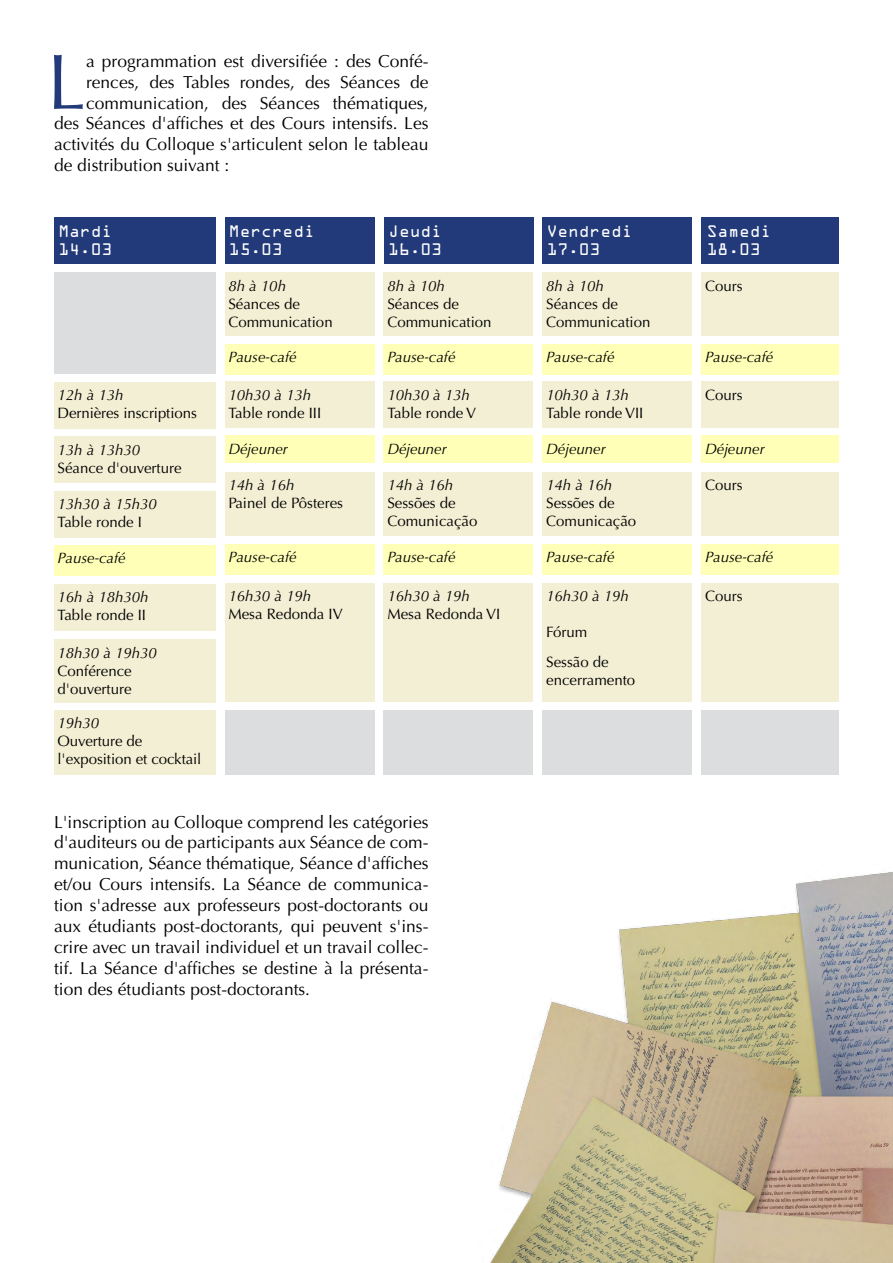
<style>
.page{position:relative;width:893px;height:1263px;background:#fff}
.page>*{position:absolute;margin:0;border:0;box-sizing:border-box;transform-origin:0 0}
.t1{font:78.3px "Optima LT Std";color:#233a7a}
.t2{font:17.4px/20.9px "Optima LT Std";color:#000;text-align:justify}
.t3{font:15px/18px "Optima LT Std";color:#000}
.t4{font:italic 15px "Optima LT Std";color:#000}
.t5{font:15px/18px "OCRA Std";letter-spacing:-.005em;color:#fff}
</style>
<div class="page">
<div style="left:54px;top:217px;width:161px;height:46px;background:#233a7a"></div>
<div style="left:225px;top:217px;width:149px;height:46px;background:#233a7a"></div>
<div style="left:54px;top:273px;width:161px;height:101px;background:#dcddde"></div>
<div style="left:384px;top:217px;width:149px;height:46px;background:#233a7a"></div>
<div style="left:543px;top:217px;width:149px;height:46px;background:#233a7a"></div>
<div style="left:702px;top:217px;width:137px;height:46px;background:#233a7a"></div>
<div style="left:54px;top:382px;width:161px;height:46px;background:#f3efd4"></div>
<div style="left:54px;top:437px;width:161px;height:46px;background:#f3efd4"></div>
<div style="left:54px;top:491px;width:161px;height:46px;background:#f3efd4"></div>
<div style="left:225px;top:382px;width:149px;height:46px;background:#f3efd4"></div>
<div style="left:384px;top:382px;width:149px;height:46px;background:#f3efd4"></div>
<div style="left:543px;top:382px;width:149px;height:46px;background:#f3efd4"></div>
<div style="left:702px;top:382px;width:137px;height:46px;background:#f3efd4"></div>
<div style="left:54px;top:584px;width:161px;height:46px;background:#f3efd4"></div>
<div style="left:225px;top:583px;width:149px;height:119px;background:#f3efd4"></div>
<div style="left:384px;top:583px;width:149px;height:119px;background:#f3efd4"></div>
<div style="left:543px;top:583px;width:149px;height:119px;background:#f3efd4"></div>
<div style="left:702px;top:583px;width:137px;height:119px;background:#f3efd4"></div>
<div style="left:225px;top:273px;width:149px;height:63px;background:#f3efd4"></div>
<div style="left:225px;top:472px;width:149px;height:63px;background:#f3efd4"></div>
<div style="left:384px;top:273px;width:149px;height:63px;background:#f3efd4"></div>
<div style="left:384px;top:472px;width:149px;height:63px;background:#f3efd4"></div>
<div style="left:543px;top:273px;width:149px;height:63px;background:#f3efd4"></div>
<div style="left:702px;top:273px;width:137px;height:63px;background:#f3efd4"></div>
<div style="left:543px;top:472px;width:149px;height:63px;background:#f3efd4"></div>
<div style="left:702px;top:472px;width:137px;height:63px;background:#f3efd4"></div>
<div style="left:54px;top:639px;width:161px;height:63px;background:#f3efd4"></div>
<div style="left:54px;top:710px;width:161px;height:64px;background:#f3efd4"></div>
<div style="left:225px;top:710px;width:149px;height:64px;background:#dcddde"></div>
<div style="left:384px;top:710px;width:149px;height:64px;background:#dcddde"></div>
<div style="left:543px;top:710px;width:149px;height:64px;background:#dcddde"></div>
<div style="left:702px;top:710px;width:137px;height:64px;background:#dcddde"></div>
<div style="left:54px;top:545px;width:161px;height:31px;background:#ffffb8"></div>
<div style="left:225px;top:544px;width:149px;height:30px;background:#ffffb8"></div>
<div style="left:384px;top:544px;width:149px;height:30px;background:#ffffb8"></div>
<div style="left:543px;top:544px;width:149px;height:30px;background:#ffffb8"></div>
<div style="left:702px;top:544px;width:137px;height:30px;background:#ffffb8"></div>
<div style="left:225px;top:344px;width:149px;height:30px;background:#ffffb8"></div>
<div style="left:225px;top:436px;width:149px;height:27px;background:#ffffb8"></div>
<div style="left:384px;top:344px;width:149px;height:30px;background:#ffffb8"></div>
<div style="left:384px;top:436px;width:149px;height:27px;background:#ffffb8"></div>
<div style="left:543px;top:344px;width:149px;height:30px;background:#ffffb8"></div>
<div style="left:543px;top:436px;width:149px;height:27px;background:#ffffb8"></div>
<div style="left:702px;top:436px;width:137px;height:27px;background:#ffffb8"></div>
<div style="left:702px;top:344px;width:137px;height:30px;background:#ffffb8"></div>
<img style="left:490px;top:872px;width:403px;height:391px">
<h1 class="t1" style="left:47px;top:37px;width:41px">L</h1>
<p class="t2" style="left:86px;top:51px;width:344px">a programmation est diversifiée : des Confé-</p>
<p class="t2" style="left:86px;top:72px;width:344px">rences, des Tables rondes, des Séances de</p>
<p class="t2" style="left:86px;top:92px;width:344px">communication, des Séances thématiques,</p>
<p class="t2" style="left:54px;top:113px;width:376px">des Séances d'affiches et des Cours intensifs. Les</p>
<p class="t2" style="left:54px;top:134px;width:376px">activités du Colloque s'articulent selon le tableau</p>
<p class="t2" style="left:54px;top:155px;width:177px">de distribution suivant :</p>
<p class="t5" style="left:58px;top:223px;width:55px">Mardi<br>14.03</p>
<p class="t5" style="left:229px;top:223px;width:87px">Mercredi<br>15.03</p>
<p class="t5" style="left:388px;top:223px;width:55px">Jeudi<br>16.03</p>
<p class="t5" style="left:547px;top:223px;width:87px">Vendredi<br>17.03</p>
<p class="t5" style="left:707px;top:223px;width:66px">Samedi<br>18.03</p>
<p class="t4" style="left:58px;top:386px;width:67px">12h à 13h</p>
<p class="t3" style="left:58px;top:404px;width:141px">Dernières inscriptions</p>
<p class="t4" style="left:58px;top:441px;width:84px">13h à 13h30</p>
<p class="t3" style="left:58px;top:459px;width:126px">Séance d'ouverture</p>
<p class="t4" style="left:58px;top:495px;width:101px">13h30 à 15h30</p>
<p class="t3" style="left:58px;top:513px;width:86px">Table ronde I</p>
<p class="t4" style="left:228px;top:277px;width:59px">8h à 10h</p>
<p class="t3" style="left:228px;top:295px;width:106px">Séances de<br>Communication</p>
<p class="t4" style="left:228px;top:348px;width:70px">Pause-café</p>
<p class="t4" style="left:228px;top:386px;width:84px">10h30 à 13h</p>
<p class="t3" style="left:228px;top:404px;width:94px">Table ronde III</p>
<p class="t4" style="left:228px;top:440px;width:61px">Déjeuner</p>
<p class="t4" style="left:228px;top:476px;width:67px">14h à 16h</p>
<p class="t3" style="left:228px;top:494px;width:116px">Painel de Pôsteres</p>
<p class="t4" style="left:387px;top:277px;width:59px">8h à 10h</p>
<p class="t3" style="left:387px;top:295px;width:106px">Séances de<br>Communication</p>
<p class="t4" style="left:387px;top:348px;width:70px">Pause-café</p>
<p class="t4" style="left:387px;top:386px;width:84px">10h30 à 13h</p>
<p class="t3" style="left:387px;top:404px;width:90px">Table ronde V</p>
<p class="t4" style="left:387px;top:440px;width:61px">Déjeuner</p>
<p class="t4" style="left:387px;top:476px;width:67px">14h à 16h</p>
<p class="t3" style="left:387px;top:494px;width:92px">Sessões de<br>Comunicação</p>
<p class="t4" style="left:546px;top:277px;width:59px">8h à 10h</p>
<p class="t3" style="left:546px;top:295px;width:106px">Séances de<br>Communication</p>
<p class="t3" style="left:705px;top:277px;width:39px">Cours</p>
<p class="t4" style="left:546px;top:348px;width:70px">Pause-café</p>
<p class="t4" style="left:705px;top:348px;width:70px">Pause-café</p>
<p class="t4" style="left:546px;top:386px;width:84px">10h30 à 13h</p>
<p class="t3" style="left:546px;top:404px;width:99px">Table ronde VII</p>
<p class="t3" style="left:705px;top:386px;width:39px">Cours</p>
<p class="t4" style="left:546px;top:440px;width:61px">Déjeuner</p>
<p class="t4" style="left:705px;top:440px;width:61px">Déjeuner</p>
<p class="t4" style="left:546px;top:476px;width:67px">14h à 16h</p>
<p class="t3" style="left:546px;top:494px;width:92px">Sessões de<br>Comunicação</p>
<p class="t3" style="left:705px;top:476px;width:39px">Cours</p>
<p class="t4" style="left:58px;top:549px;width:70px">Pause-café</p>
<p class="t4" style="left:228px;top:548px;width:70px">Pause-café</p>
<p class="t4" style="left:387px;top:548px;width:70px">Pause-café</p>
<p class="t4" style="left:546px;top:548px;width:70px">Pause-café</p>
<p class="t4" style="left:705px;top:548px;width:70px">Pause-café</p>
<p class="t4" style="left:58px;top:588px;width:92px">16h à 18h30h</p>
<p class="t3" style="left:58px;top:606px;width:90px">Table ronde II</p>
<p class="t4" style="left:58px;top:644px;width:101px">18h30 à 19h30</p>
<p class="t3" style="left:58px;top:662px;width:76px">Conférence d'ouverture</p>
<p class="t4" style="left:58px;top:714px;width:43px">19h30</p>
<p class="t3" style="left:58px;top:732px;width:145px">Ouverture de l'exposition et cocktail</p>
<p class="t4" style="left:228px;top:587px;width:84px">16h30 à 19h</p>
<p class="t3" style="left:228px;top:605px;width:116px">Mesa Redonda IV</p>
<p class="t4" style="left:387px;top:587px;width:84px">16h30 à 19h</p>
<p class="t3" style="left:387px;top:605px;width:114px">Mesa Redonda VI</p>
<p class="t2" style="left:54px;top:811px;width:376px">L'inscription au Colloque comprend les catégories d'auditeurs ou de participants aux Séance de com&shy;munication, Séance thématique, Séance d'affiches et/ou Cours intensifs. La Séance de communica&shy;tion s'adresse aux professeurs post-doctorants ou aux étudiants post-doctorants, qui peuvent s'ins&shy;crire avec un travail individuel et un travail collec&shy;tif. La Séance d'affiches se destine à la présenta&shy;tion des étudiants post-doctorants.</p>
<p class="t4" style="left:546px;top:587px;width:84px">16h30 à 19h</p>
<p class="t3" style="left:546px;top:617px;width:64px;line-height:30px">Fórum<br>Sessão de</p>
<p class="t3" style="left:546px;top:671px;width:90px">encerramento</p>
<p class="t3" style="left:705px;top:587px;width:39px">Cours</p>
</div>
